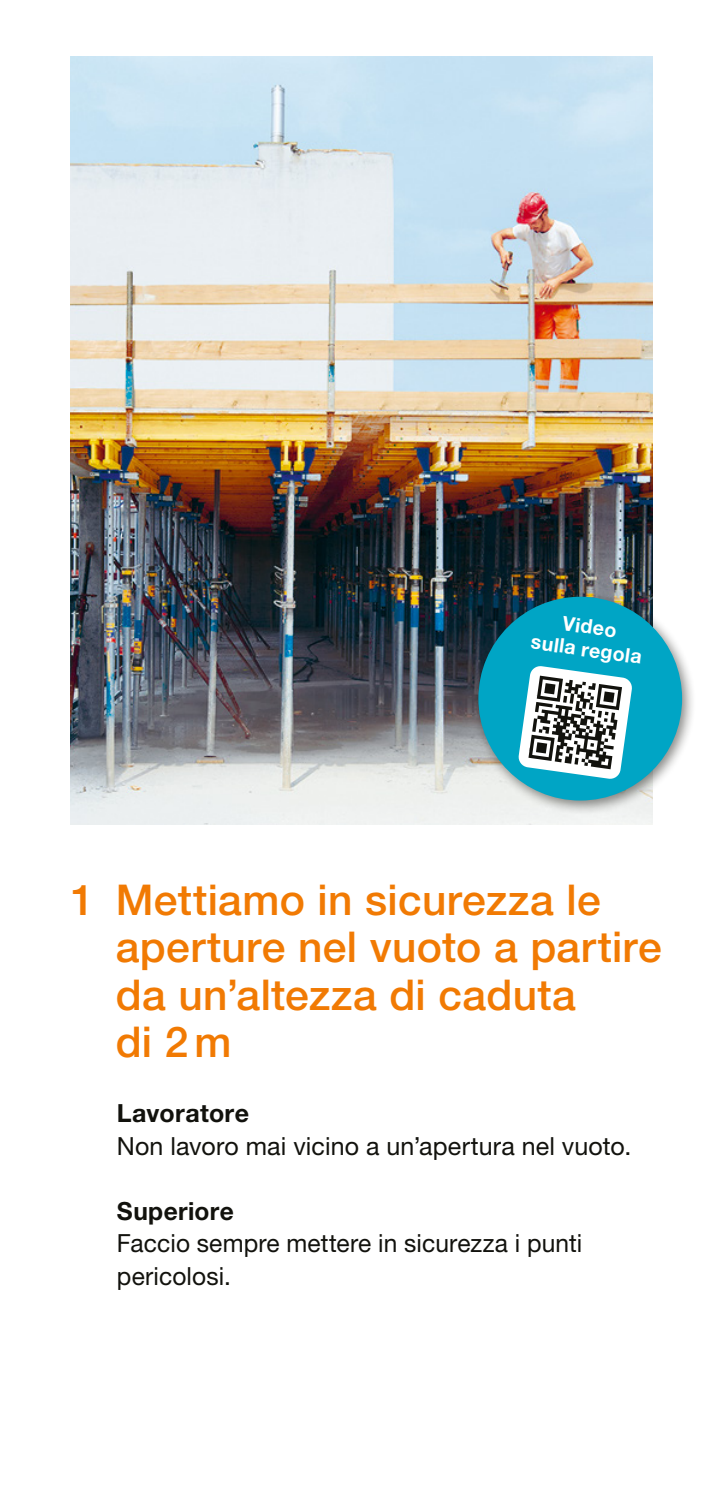
<style>
.page{position:relative;width:723px;height:1489px;background:#fff}
.page>*{position:absolute;margin:0;border:0;box-sizing:border-box;transform-origin:0 0}
.t1{font:500 42.5px/47.5px "Helvetica Neue LT Std";letter-spacing:.01em;color:#f17a03}
.t2{font:25px/32.5px "Helvetica Neue LT Std";letter-spacing:.005em;color:#12120d}
.t3{font:700 25px "Helvetica Neue LT Std";letter-spacing:.015em;color:#12120d}
.t4{font:700 20px/22.8px "Helvetica Neue LT Std";color:#fff;text-align:center}
</style>
<div class="page">
<img style="left:71px;top:57px;width:581px;height:767px">
<div style="left:470px;top:588px;width:226px;height:226px;background:#12120d;opacity:.5"></div>
<div style="left:478px;top:596px;width:204px;height:204px;background:#00a5c5;border-radius:50%"></div>
<svg style="left:518px;top:666px;width:114px;height:113px"></svg>
<p class="t4" style="left:536px;top:607px;width:113px;rotate:8deg">Video<br>sulla regola</p>
<h1 class="t1" style="left:116px;top:875px;width:547px;text-indent:-45px">1 Mettiamo in sicurezza le aperture nel vuoto a partire da un’altezza di caduta<br>di 2m</h1>
<p class="t3" style="left:117px;top:1097px;width:134px">Lavoratore</p>
<p class="t2" style="left:117px;top:1129px;width:516px">Non lavoro mai vicino a un’apertura nel vuoto.</p>
<p class="t3" style="left:117px;top:1195px;width:118px">Superiore</p>
<p class="t2" style="left:117px;top:1226px;width:467px">Faccio sempre mettere in sicurezza i punti pericolosi.</p>
</div>
